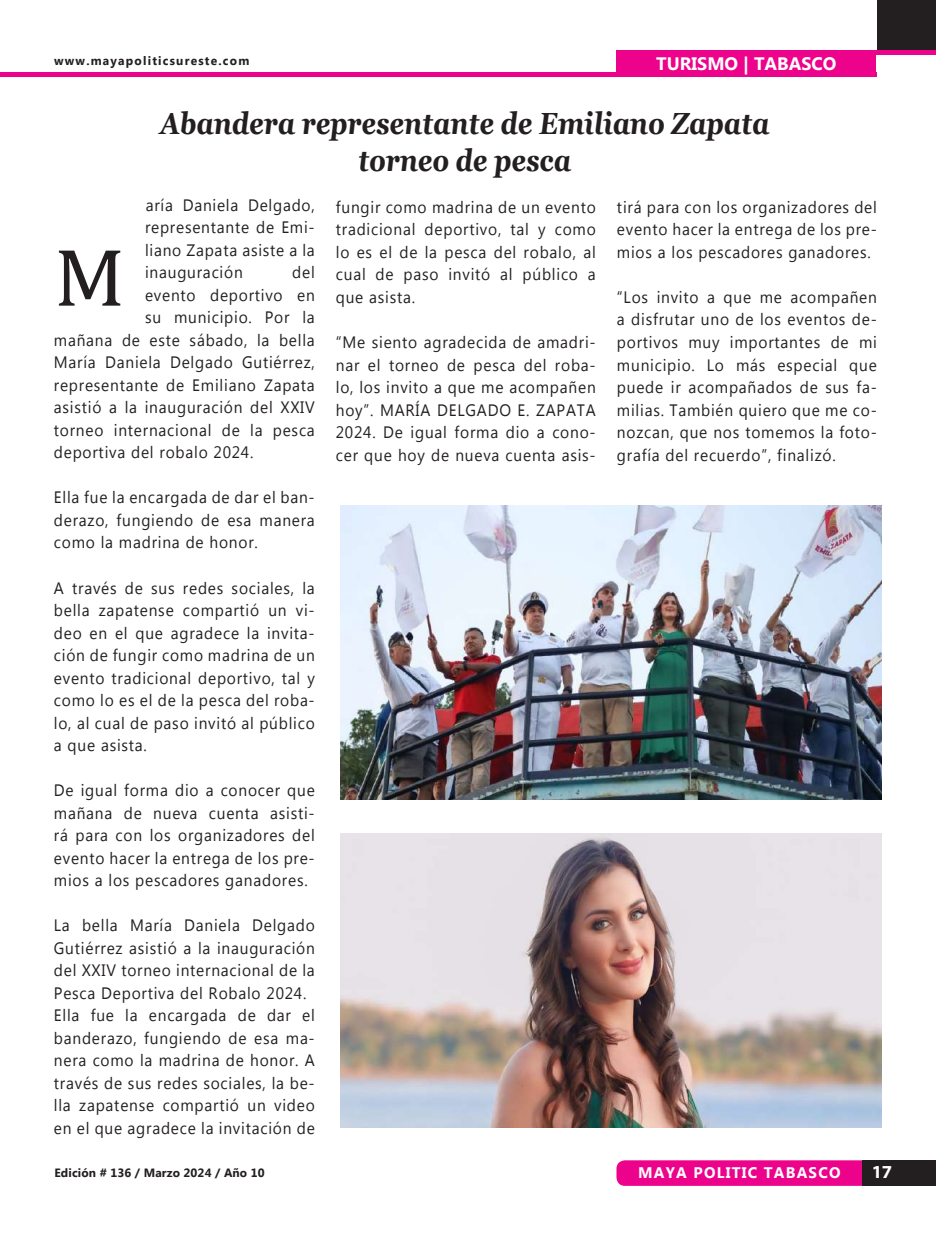
<style>
.page{position:relative;width:936px;height:1234px;background:#fff}
.page>*{position:absolute;margin:0;border:0;box-sizing:border-box;transform-origin:0 0}
.t1{font:82.5px "Cambria";color:#231f20;scale:1.06 1}
.t2{font:italic 700 30.6px/36px "Georgia";color:#231f20;text-align:center;scale:.86 1}
.t3{font:700 18.3px "Myriad Pro";color:#fff}
.t4{font:700 18px "Myanmar Text";color:#fff}
.t5{font:16.5px/22.5px "Myanmar Text";letter-spacing:.05em;color:#231f20;text-align:justify;scale:.94 1}
.t6{font:700 15.3px "Myanmar Text";letter-spacing:.08em;color:#fff}
.t7{font:700 12.3px "Myanmar Text";letter-spacing:.1em;color:#231f20}
.t8{font:700 12px "Myanmar Text";letter-spacing:.01em;color:#231f20}
</style>
<div class="page">
<hr style="left:0;top:72px;width:876px;height:4px;background:#ed028c">
<div style="left:616px;top:50px;width:260px;height:26px;background:#ed028c"></div>
<hr style="left:616px;top:50px;width:319px;height:4px;background:#ed028c">
<div style="left:877px;top:0;width:58px;height:50px;background:#231f20"></div>
<div style="left:616px;top:1159px;width:260px;height:26px;background:#ed028c;border-radius:9px"></div>
<div style="left:862px;top:1159px;width:73px;height:26px;background:#231f20"></div>
<img style="left:340px;top:833px;width:541px;height:294px">
<img style="left:340px;top:505px;width:541px;height:293px">
<p class="t7" style="left:54px;top:54px;width:197px">www.mayapoliticsureste.com</p>
<p class="t4" style="left:656px;top:53px;width:182px">TURISMO | TABASCO</p>
<h2 class="t2" style="left:160px;top:106px;width:713px">Abandera representante de Emiliano Zapata torneo de pesca</h2>
<p class="t5" style="left:145px;top:194px;width:182px">aría Daniela Delgado, representante de Emi&shy;liano Zapata asiste a la inauguración</p>
<h1 class="t1" style="left:54px;top:229px;width:69px">M</h1>
<p class="t5" style="left:292px;top:261px;width:25px">del</p>
<p class="t5" style="left:145px;top:284px;width:182px">evento deportivo en</p>
<p class="t5" style="left:145px;top:306px;width:182px">su municipio. Por la</p>
<p class="t5" style="left:54px;top:329px;width:279px">mañana de este sábado, la bella</p>
<p class="t5" style="left:54px;top:351px;width:279px">María Daniela Delgado Gutiérrez,</p>
<p class="t5" style="left:54px;top:374px;width:279px">representante de Emiliano Zapata</p>
<p class="t5" style="left:54px;top:396px;width:279px">asistió a la inauguración del XXIV</p>
<p class="t5" style="left:54px;top:419px;width:279px">torneo internacional de la pesca</p>
<p class="t5" style="left:54px;top:441px;width:214px">deportiva del robalo 2024.</p>
<p class="t5" style="left:54px;top:486px;width:279px">Ella fue la encargada de dar el ban&shy;derazo, fungiendo de esa manera como la madrina de honor.</p>
<p class="t5" style="left:54px;top:576px;width:279px">A través de sus redes sociales, la bella zapatense compartió un vi&shy;deo en el que agradece la invita&shy;ción de fungir como madrina de un evento tradicional deportivo, tal y como lo es el de la pesca del roba&shy;lo, al cual de paso invitó al público a que asista.</p>
<p class="t5" style="left:54px;top:779px;width:279px">De igual forma dio a conocer que mañana de nueva cuenta asisti&shy;rá para con los organizadores del evento hacer la entrega de los pre&shy;mios a los pescadores ganadores.</p>
<p class="t5" style="left:54px;top:914px;width:279px;text-align:left">La bella María Daniela Delgado Gutiérrez asistió a la inauguración del XXIV torneo internacional de la Pesca Deportiva del Robalo 2024.<br>Ella fue la encargada de dar el banderazo, fungiendo de esa ma&shy;nera como la madrina de honor. A través de sus redes sociales, la be&shy;lla zapatense compartió un video en el que agradece la invitación de</p>
<p class="t5" style="left:336px;top:196px;width:278px">fungir como madrina de un evento tradicional deportivo, tal y como lo es el de la pesca del robalo, al cual de paso invitó al público a que asista.</p>
<p class="t5" style="left:336px;top:331px;width:278px">“Me siento agradecida de amadri&shy;nar el torneo de pesca del roba&shy;lo, los invito a que me acompañen hoy”. MARÍA DELGADO E. ZAPATA 2024. De igual forma dio a cono&shy;cer que hoy de nueva cuenta asis-</p>
<p class="t5" style="left:617px;top:196px;width:278px">tirá para con los organizadores del evento hacer la entrega de los pre&shy;mios a los pescadores ganadores.</p>
<p class="t5" style="left:617px;top:286px;width:278px">“Los invito a que me acompañen a disfrutar uno de los eventos de&shy;portivos muy importantes de mi municipio. Lo más especial que puede ir acompañados de sus fa&shy;milias. También quiero que me co&shy;nozcan, que nos tomemos la foto&shy;grafía del recuerdo”, finalizó.</p>
<p class="t8" style="left:54px;top:1165px;width:212px">Edición # 136 / Marzo 2024 / Año 10</p>
<p class="t6" style="left:638px;top:1163px;width:204px">MAYA POLITIC TABASCO</p>
<p class="t3" style="left:871px;top:1159px;width:22px">17</p>
</div>
